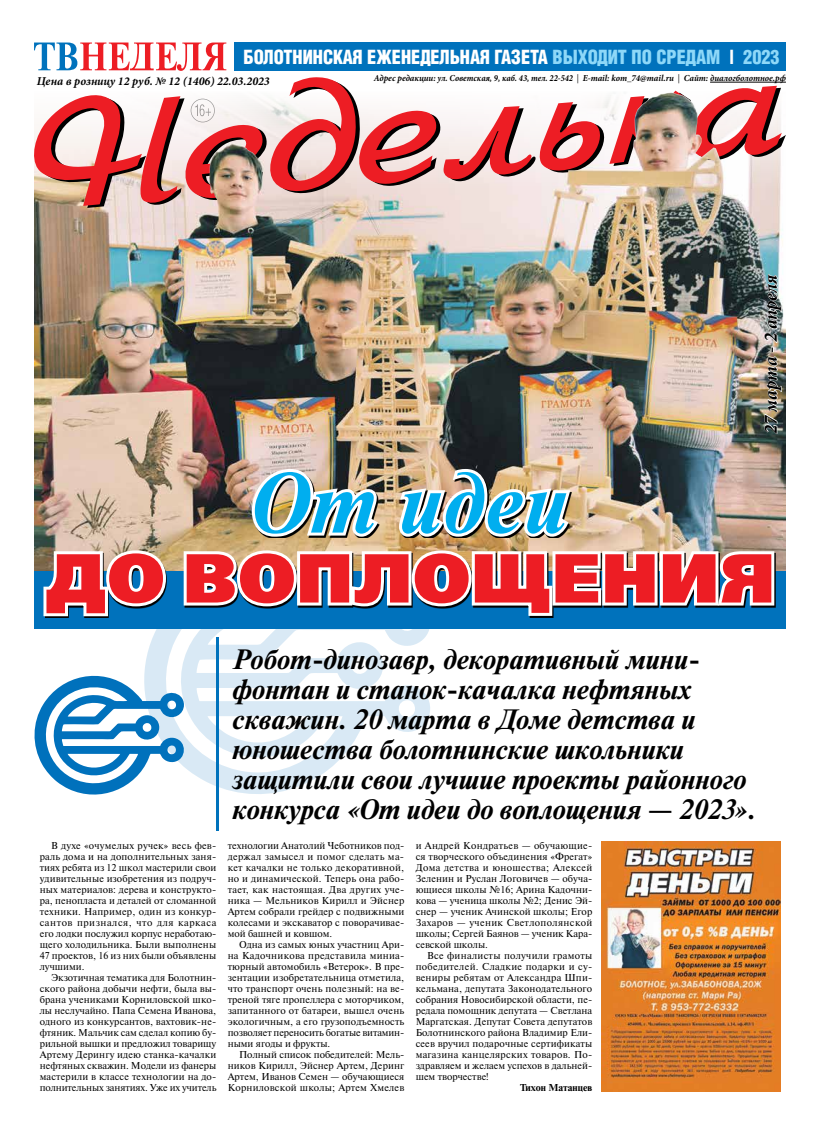
<style>
.page{position:relative;width:820px;height:1134px;background:#fff}
.page>*{position:absolute;margin:0;border:0;box-sizing:border-box;transform-origin:0 0}
.t1{font:italic 700 85px "Newton C";letter-spacing:.02em;color:#00aeef}
.t2{font:69px "Free Set Black C";letter-spacing:.02em;color:#ed1d24}
.t3{font:italic 700 28px/30px "Newton C";color:#000}
.t4{font:19px "AG Letterica Demi Condensed C";color:#fff;scale:.96 1}
.t5{font:italic 700 19px "Minion Pro";color:#000;scale:.96 1}
.t6{font:italic 700 12px "Minion Pro";color:#000}
.t7{font:10px/11px "Newton C";color:#000;text-align:justify}
.t8{font:700 10px "Newton C";color:#000}
.t9{font:italic 700 9.2px "Minion Pro";color:#000;scale:.96 1}
.s1{color:#8ed8f8}
.s2{font-weight:400;font-style:normal}
</style>
<div class="page">
<svg style="left:144px;top:629px;width:286px;height:166px"></svg>
<img style="left:34px;top:206px;width:751px;height:366px">
<div style="left:234px;top:43px;width:551px;height:28px;background:#0072bc"></div>
<svg style="left:34px;top:43px;width:192px;height:28px"></svg>
<div style="left:34px;top:572px;width:751px;height:57px;background:#0072bc"></div>
<svg style="left:40px;top:547px;width:129px;height:71px"></svg>
<svg style="left:181px;top:547px;width:596px;height:71px"></svg>
<svg style="left:382px;top:470px;width:14px;height:68px"></svg>
<img style="left:249px;top:466px;width:133px;height:74px">
<img style="left:396px;top:466px;width:178px;height:74px">
<img style="left:764px;top:274px;width:17px;height:160px">
<svg style="left:34px;top:77px;width:747px;height:129px"></svg>
<img style="left:209px;top:92px;width:539px;height:122px">
<img style="left:601px;top:841px;width:179px;height:250px">
<svg style="left:34px;top:675px;width:150px;height:120px"></svg>
<hr style="left:215px;top:638px;width:3px;height:193px;background:#0072bc">
<h3 class="t4" style="left:243px;top:45px;width:560px">БОЛОТНИНСКАЯ ЕЖЕНЕДЕЛЬНАЯ ГАЗЕТА <span class="s1">ВЫХОДИТ ПО СРЕДАМ</span> | <span class="s1">2023</span></h3>
<p class="t6" style="left:37px;top:73px;width:234px">Цена в розницу 12 руб. № 12 (1406) 22.03.2023</p>
<p class="t9" style="left:374px;top:72px;width:430px">Адрес редакции: ул. Советская, 9, каб. 43, тел. 22-542 <span class="s2">|</span> E-mail: kom_74@mail.ru <span class="s2">|</span> Сайт: диалогболотное.рф</p>
<h1 class="t1" style="left:252px;top:458px;width:316px">От идеи</h1>
<h3 class="t5" style="left:757px;top:434px;width:168px;rotate:-90deg">27 марта - 2 апреля</h3>
<h2 class="t2" style="left:45px;top:535px;width:730px">ДО ВОПЛОЩЕНИЯ</h2>
<p class="t7" style="left:40px;top:840px;width:178px;text-indent:11px">В духе «очумелых ручек» весь фев&shy;раль дома и на дополнительных заня&shy;тиях ребята из 12 школ мастерили свои удивительные изобретения из подруч&shy;ных материалов: дерева и конструкто&shy;ра, пенопласта и деталей от сломанной техники. Например, один из конкур&shy;сантов признался, что для каркаса его лодки послужил корпус неработаю&shy;щего холодильника. Были выполнены 47 проектов, 16 из них были объявлены лучшими.</p>
<p class="t7" style="left:40px;top:972px;width:178px;text-indent:11px">Экзотичная тематика для Болотнин&shy;ского района добычи нефти, была вы&shy;брана учениками Корниловской шко&shy;лы неслучайно. Папа Семена Иванова, одного из конкурсантов, вахтовик-не&shy;фтяник. Мальчик сам сделал копию бу&shy;рильной вышки и предложил товарищу Артему Дерингу идею станка-качалки нефтяных скважин. Модели из фанеры мастерили в классе технологии на до&shy;полнительных занятиях. Уже их учитель</p>
<h3 class="t3" style="left:232px;top:645px;width:524px">Робот-динозавр, декоративный мини&shy;фонтан и станок-качалка нефтяных скважин. 20 марта в Доме детства и юношества болотнинские школьники защитили свои лучшие проекты районного конкурса «От идеи до воплощения — 2023».</h3>
<p class="t7" style="left:227px;top:840px;width:178px">технологии Анатолий Чеботников под&shy;держал замысел и помог сделать ма&shy;кет качалки не только декоративной, но и динамической. Теперь она рабо&shy;тает, как настоящая. Два других уче&shy;ника — Мельников Кирилл и Эйснер Артем собрали грейдер с подвижными колесами и экскаватор с поворачивае&shy;мой башней и ковшом.</p>
<p class="t7" style="left:227px;top:939px;width:178px;text-indent:11px">Одна из самых юных участниц Ари&shy;на Кадочникова представила миниа&shy;тюрный автомобиль «Ветерок». В пре&shy;зентации изобретательница отметила, что транспорт очень полезный: на ве&shy;треной тяге пропеллера с моторчиком, запитанного от батареи, вышел очень экологичным, а его грузоподъемность позволяет переносить богатые витамин&shy;ными ягоды и фрукты.</p>
<p class="t7" style="left:227px;top:1049px;width:178px;text-indent:11px">Полный список победителей: Мель&shy;ников Кирилл, Эйснер Артем, Деринг Артем, Иванов Семен — обучающиеся Корниловской школы; Артем Хмелев</p>
<p class="t7" style="left:415px;top:840px;width:178px">и Андрей Кондратьев — обучающие&shy;ся творческого объединения «Фрегат» Дома детства и юношества; Алексей Зеленин и Руслан Логовичев — обуча&shy;ющиеся школы №16; Арина Кадочни&shy;кова — ученица школы №2; Денис Эй&shy;снер — ученик Ачинской школы; Егор Захаров — ученик Светлополянской школы; Сергей Баянов — ученик Кара&shy;севской школы.</p>
<p class="t7" style="left:415px;top:950px;width:178px;text-indent:11px">Все финалисты получили грамоты победителей. Сладкие подарки и су&shy;вениры ребятам от Александра Шпи&shy;кельмана, депутата Законодательного собрания Новосибирской области, пе&shy;редала помощник депутата — Светлана Маргатская. Депутат Совета депутатов Болотнинского района Владимир Ели&shy;сеев вручил подарочные сертификаты магазина канцелярских товаров. По&shy;здравляем и желаем успехов в дальней&shy;шем творчестве!</p>
<p class="t8" style="left:520px;top:1082px;width:74px">Тихон Матанцев</p>
</div>
